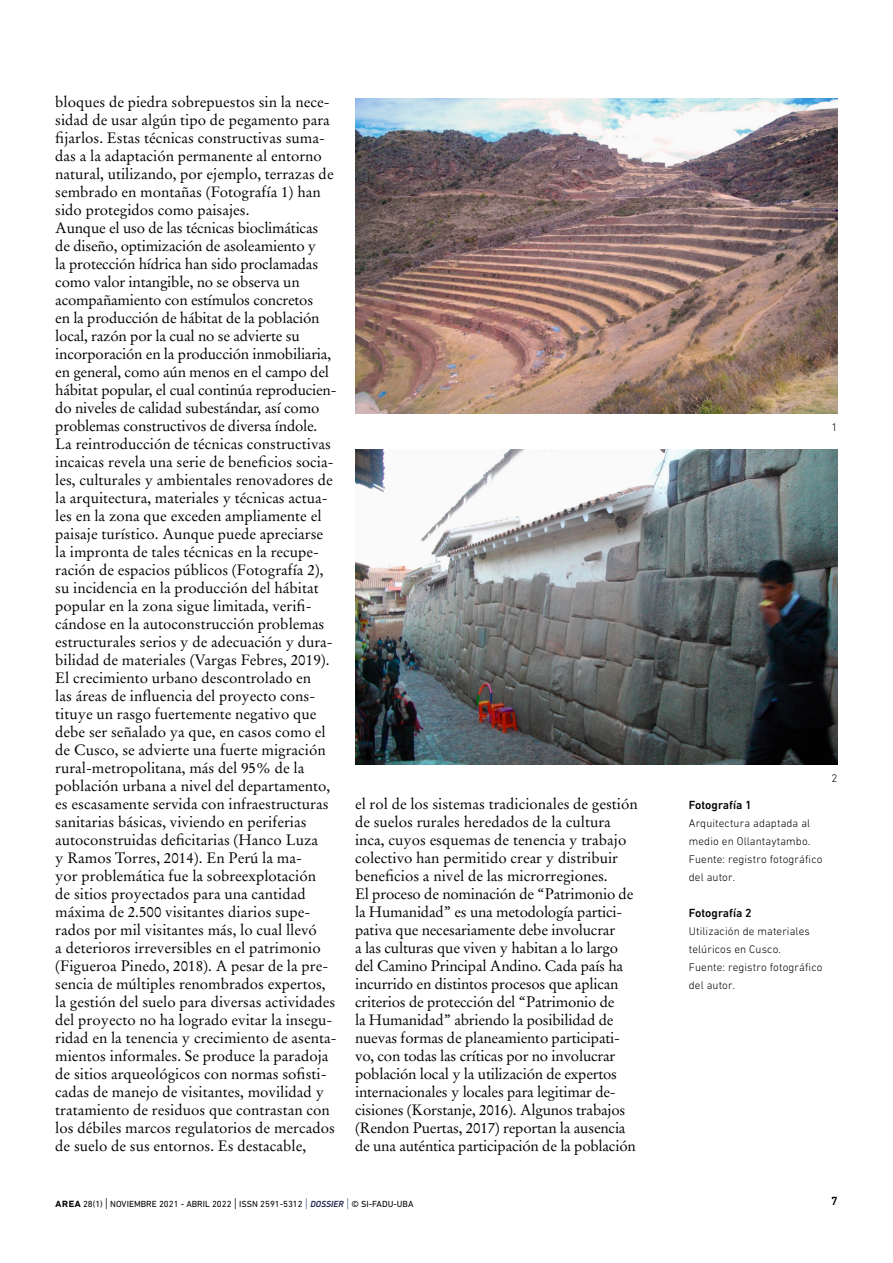
<style>
.page{position:relative;width:893px;height:1263px;background:#fff}
.page>*{position:absolute;margin:0;border:0;box-sizing:border-box;transform-origin:0 0}
.t1{font:15px/18px "Stempel Garamond LT Std";color:#000}
.t2{font:500 12px "DIN Next LT Pro";color:#000}
.t3{font:300 11.25px/18px "DIN Next LT Pro";letter-spacing:.01em;color:#000}
.t4{font:9px "DIN Next LT Pro";color:#000}
.s1{font-weight:500;font-size:12px}
.s2{font-weight:300;font-size:13.5px}
.s3{font-weight:300;font-size:13.5px;color:#4f6282}
.s4{font-weight:500;font-style:italic;color:#181b47}
</style>
<div class="page">
<img style="left:355px;top:98px;width:483px;height:315px">
<img style="left:355px;top:449px;width:483px;height:315px">
<p class="t1" style="left:55px;top:93px;width:283px">bloques de piedra sobrepuestos sin la nece&shy;sidad de usar algún tipo de pegamento para fijarlos. Estas técnicas constructivas suma&shy;das a la adaptación permanente al entorno natural, utilizando, por ejemplo, terrazas de sembrado en montañas (Fotografía 1) han sido protegidos como paisajes.<br>Aunque el uso de las técnicas bioclimáticas de diseño, optimización de asoleamiento y<br>la protección hídrica han sido proclamadas como valor intangible, no se observa un acompañamiento con estímulos concretos<br>en la producción de hábitat de la población local, razón por la cual no se advierte su incorporación en la producción inmobiliaria, en general, como aún menos en el campo del hábitat popular, el cual continúa reproducien&shy;do niveles de calidad subestándar, así como problemas constructivos de diversa índole.<br>La reintroducción de técnicas constructivas incaicas revela una serie de beneficios socia&shy;les, culturales y ambientales renovadores de la arquitectura, materiales y técnicas actua&shy;les en la zona que exceden ampliamente el paisaje turístico. Aunque puede apreciarse la impronta de tales técnicas en la recupe&shy;ración de espacios públicos (Fotografía 2), su incidencia en la producción del hábitat popular en la zona sigue limitada, verifi&shy;cándose en la autoconstrucción problemas estructurales serios y de adecuación y dura&shy;bilidad de materiales (Vargas Febres, 2019).<br>El crecimiento urbano descontrolado en<br>las áreas de influencia del proyecto cons&shy;tituye un rasgo fuertemente negativo que debe ser señalado ya que, en casos como el de Cusco, se advierte una fuerte migración rural-metropolitana, más del 95% de la población urbana a nivel del departamento, es escasamente servida con infraestructuras sanitarias básicas, viviendo en periferias autoconstruidas deficitarias (Hanco Luza<br>y Ramos Torres, 2014). En Perú la ma-<br>yor problemática fue la sobreexplotación<br>de sitios proyectados para una cantidad máxima de 2.500 visitantes diarios supe&shy;rados por mil visitantes más, lo cual llevó<br>a deterioros irreversibles en el patrimonio (Figueroa Pinedo, 2018). A pesar de la pre&shy;sencia de múltiples renombrados expertos, la gestión del suelo para diversas actividades del proyecto no ha logrado evitar la insegu&shy;ridad en la tenencia y crecimiento de asenta&shy;mientos informales. Se produce la paradoja de sitios arqueológicos con normas sofisti&shy;cadas de manejo de visitantes, movilidad y tratamiento de residuos que contrastan con los débiles marcos regulatorios de mercados de suelo de sus entornos. Es destacable,</p>
<p class="t3" style="left:831px;top:418px;width:7px">1</p>
<p class="t1" style="left:355px;top:795px;width:284px">el rol de los sistemas tradicionales de gestión de suelos rurales heredados de la cultura inca, cuyos esquemas de tenencia y trabajo colectivo han permitido crear y distribuir beneficios a nivel de las microrregiones.<br>El proceso de nominación de “Patrimonio de la Humanidad” es una metodología partici&shy;pativa que necesariamente debe involucrar<br>a las culturas que viven y habitan a lo largo del Camino Principal Andino. Cada país ha incurrido en distintos procesos que aplican criterios de protección del “Patrimonio de<br>la Humanidad” abriendo la posibilidad de nuevas formas de planeamiento participati&shy;vo, con todas las críticas por no involucrar población local y la utilización de expertos internacionales y locales para legitimar de&shy;cisiones (Korstanje, 2016). Algunos trabajos (Rendon Puertas, 2017) reportan la ausencia de una auténtica participación de la población</p>
<p class="t2" style="left:689px;top:798px;width:64px">Fotografía 1</p>
<p class="t3" style="left:689px;top:814px;width:135px">Arquitectura adaptada al medio en Ollantaytambo.<br>Fuente: registro fotográfico del autor.</p>
<p class="t2" style="left:689px;top:906px;width:64px">Fotografía 2</p>
<p class="t3" style="left:689px;top:922px;width:135px">Utilización de materiales telúricos en Cusco.<br>Fuente: registro fotográfico del autor.</p>
<p class="t3" style="left:831px;top:769px;width:7px">2</p>
<p class="t4" style="left:55px;top:1198px;width:360px"><span class="s1">area</span> 28(1) <span class="s2">|</span> NOVIEMBRE 2021 - ABRIL 2022 <span class="s2">|</span> ISSN 2591-5312 <span class="s3">|</span> <span class="s4">DOSSIER</span> <span class="s3">|</span> © SI-FADU-UBA</p>
<p class="t2" style="left:831px;top:1194px;width:8px">7</p>
</div>
